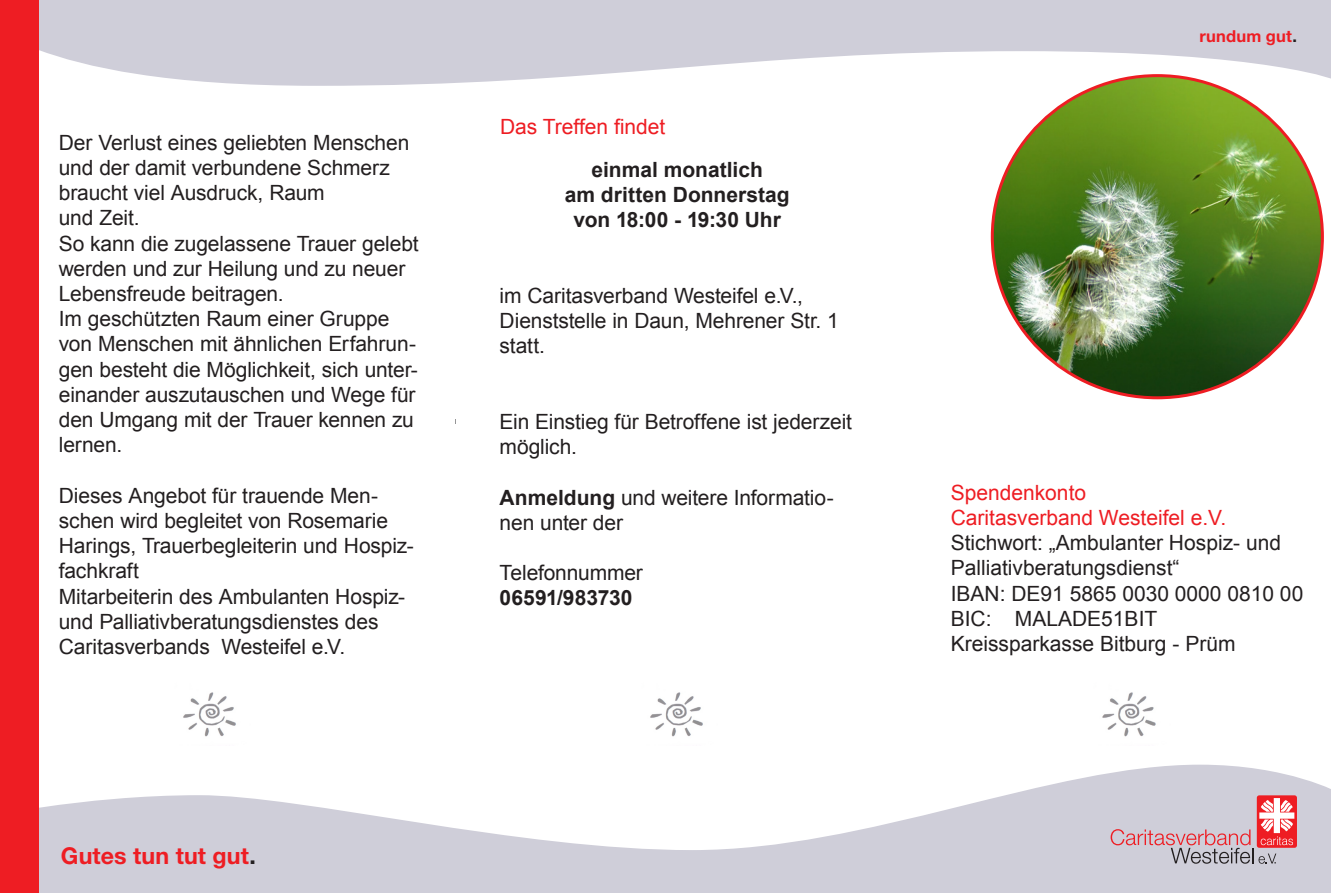
<style>
.page{position:relative;width:1331px;height:893px;background:#fff}
.page>*{position:absolute;margin:0;border:0;box-sizing:border-box;transform-origin:0 0}
.t1{font:700 23.25px "Helvetica Neue LT Std";letter-spacing:.005em;color:#ee1d23}
.t2{font:21px/25.2px "Arial";letter-spacing:-.005em;color:#231f20}
.t3{font:21px "Arial";color:#ee1d23}
.t4{font:700 21px "Arial";color:#231f20}
.t5{font:700 16.5px "Helvetica Neue LT Std";letter-spacing:.01em;color:#ee1d23}
.s1{color:#231f20}
.s2{font-weight:700}
</style>
<div class="page">
<svg style="left:38px;top:765px;width:1293px;height:128px;fill:#cfced9"></svg>
<svg style="left:38px;top:0;width:1293px;height:86px;fill:#cfced9"></svg>
<div style="left:0;top:0;width:38px;height:893px;background:#ee1d23"></div>
<svg style="left:1111px;top:795px;width:186px;height:69px;background:#d0b2bb"></svg>
<img style="left:992px;top:76px;width:330px;height:322px">
<img style="left:650px;top:692px;width:53px;height:45px">
<img style="left:1102px;top:692px;width:54px;height:45px">
<img style="left:183px;top:692px;width:53px;height:45px">
<p class="t2" style="left:59px;top:130px;width:352px">Der Verlust eines geliebten Menschen und der damit verbundene Schmerz braucht viel Ausdruck, Raum</p>
<p class="t2" style="left:59px;top:206px;width:82px">und Zeit.</p>
<p class="t2" style="left:59px;top:231px;width:361px">So kann die zugelassene Trauer gelebt werden und zur Heilung und zu neuer<br>Lebensfreude beitragen.</p>
<p class="t2" style="left:59px;top:307px;width:360px">Im geschützten Raum einer Gruppe von Menschen mit ähnlichen Erfahrun&shy;gen besteht die Möglichkeit, sich unter&shy;einander auszutauschen und Wege für den Umgang mit der Trauer kennen zu lernen.</p>
<p class="t2" style="left:59px;top:483px;width:356px">Dieses Angebot für trauende Men&shy;schen wird begleitet von Rosemarie<br>Harings, Trauerbegleiterin und Hospiz&shy;fachkraft</p>
<p class="t2" style="left:59px;top:584px;width:348px">Mitarbeiterin des Ambulanten Hospiz&shy;und Palliativberatungsdienstes des<br>Caritasverbands Westeifel e.V.</p>
<p class="t1" style="left:61px;top:841px;width:197px">Gutes tun tut gut<span class="s1">.</span></p>
<p class="t3" style="left:500px;top:113px;width:167px">Das Treffen findet</p>
<p class="t4" style="left:591px;top:155px;width:173px">einmal monatlich</p>
<p class="t4" style="left:565px;top:181px;width:226px">am dritten Donnerstag</p>
<p class="t4" style="left:573px;top:206px;width:209px">von 18:00 - 19:30 Uhr</p>
<p class="t2" style="left:500px;top:283px;width:305px">im Caritasverband Westeifel e.V.,</p>
<p class="t2" style="left:500px;top:308px;width:341px">Dienststelle in Daun, Mehrener Str. 1 statt.</p>
<p class="t2" style="left:500px;top:409px;width:354px">Ein Einstieg für Betroffene ist jederzeit möglich.</p>
<p class="t2" style="left:500px;top:485px;width:336px"><span class="s2">Anmeldung</span> und weitere Informatio&shy;nen unter der</p>
<p class="t2" style="left:500px;top:560px;width:145px">Telefonnummer<br><span class="s2">06591/983730</span></p>
<p class="t5" style="left:1199px;top:25px;width:99px">rundum gut<span class="s1">.</span></p>
<p class="t3" style="left:951px;top:479px;width:137px">Spendenkonto</p>
<p class="t3" style="left:951px;top:504px;width:277px">Caritasverband Westeifel e.V.</p>
<p class="t2" style="left:951px;top:530px;width:332px">Stichwort: „Ambulanter Hospiz- und</p>
<p class="t2" style="left:951px;top:555px;width:230px">Palliativberatungsdienst“</p>
<p class="t2" style="left:951px;top:581px;width:354px">IBAN: DE91 5865 0030 0000 0810 00</p>
<p class="t2" style="left:951px;top:606px;width:208px">BIC: MALADE51BIT</p>
<p class="t2" style="left:951px;top:631px;width:286px">Kreissparkasse Bitburg - Prüm</p>
</div>
